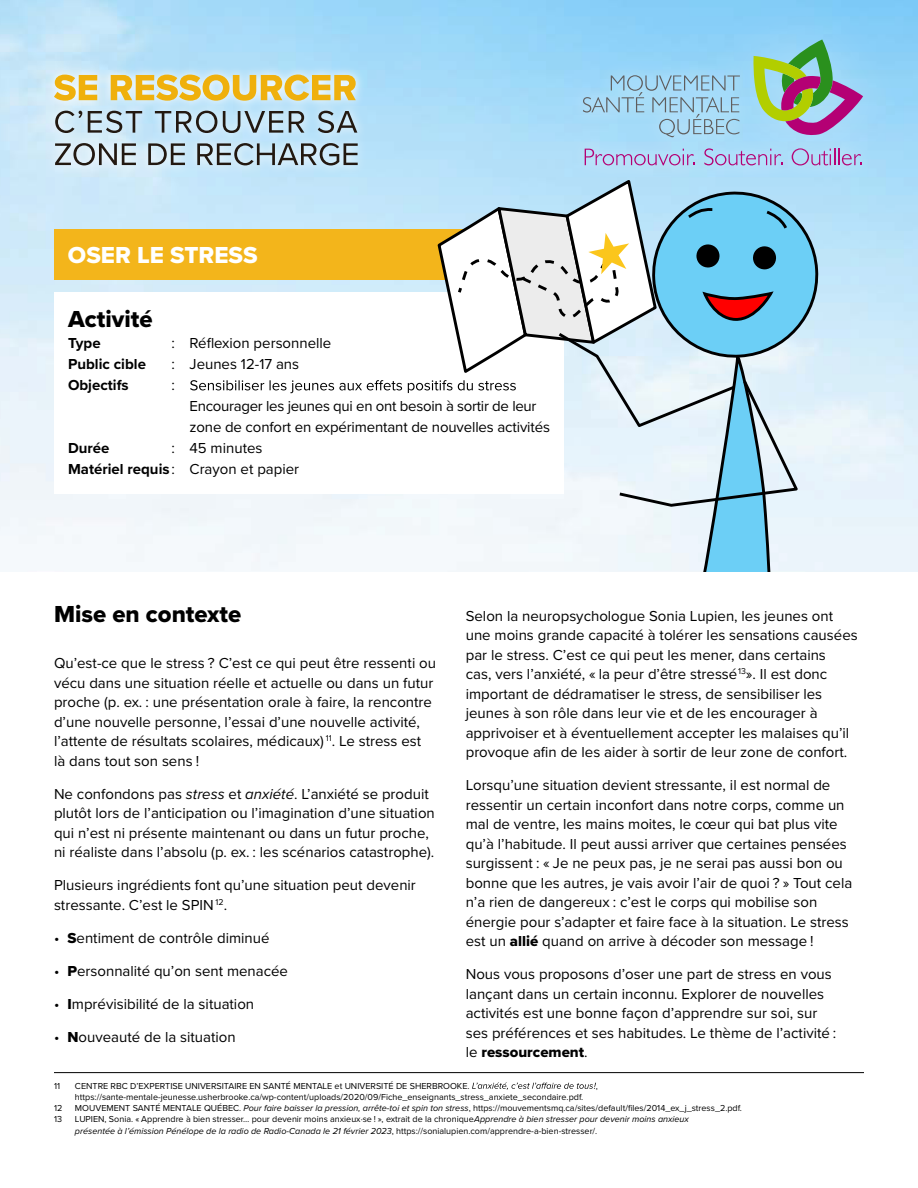
<style>
.page{position:relative;width:918px;height:1188px;background:#fff}
.page>*{position:absolute;margin:0;border:0;box-sizing:border-box;transform-origin:0 0}
.t1{font:24px "Proxima Nova Extrabld";color:#000}
.t2{font:24px "Proxima Nova Extrabld";color:#fff}
.t3{font:15px/19.5px "Proxima Nova";color:#000}
.t4{font:700 15px "Proxima Nova";color:#000}
.t5{font:15px "Proxima Nova Extrabld";color:#000}
.t6{font:9px/11.2px "Proxima Nova";color:#000}
.s1{font-weight:700}
.s2{font-style:italic}
.s3{font-family:"Proxima Nova Extrabld"}
.s4{font-family:"Proxima Nova"}
</style>
<div class="page">
<hr style="left:54px;top:1072px;width:810px;height:1px;background:#000">
<svg style="left:472px;top:1082px;width:124px;height:8px"></svg>
<div style="left:54px;top:229px;width:510px;height:51px;background:#f3b51b"></div>
<svg style="left:190px;top:177px;width:629px;height:394px"></svg>
<img style="left:40px;top:61px;width:331px;height:118px">
<svg style="left:54px;top:75px;width:43px;height:26px"></svg>
<svg style="left:111px;top:75px;width:245px;height:26px"></svg>
<svg style="left:55px;top:111px;width:27px;height:22px"></svg>
<svg style="left:88px;top:111px;width:54px;height:22px"></svg>
<svg style="left:155px;top:111px;width:62px;height:22px"></svg>
<svg style="left:223px;top:111px;width:60px;height:22px"></svg>
<svg style="left:289px;top:111px;width:15px;height:22px"></svg>
<svg style="left:318px;top:111px;width:39px;height:22px"></svg>
<svg style="left:55px;top:143px;width:81px;height:22px"></svg>
<svg style="left:148px;top:143px;width:37px;height:22px"></svg>
<svg style="left:197px;top:143px;width:161px;height:22px"></svg>
<img style="left:560px;top:53px;width:121px;height:135px">
<svg style="left:583px;top:75px;width:98px;height:62px"></svg>
<svg style="left:585px;top:149px;width:96px;height:16px"></svg>
<img style="left:681px;top:0;width:237px;height:207px">
<svg style="left:753px;top:39px;width:110px;height:97px"></svg>
<h1 class="t2" style="left:68px;top:245px;width:191px">OSER LE STRESS</h1>
<h1 class="t1" style="left:68px;top:309px;width:86px">Activité</h1>
<p class="t4" style="left:68px;top:337px;width:34px">Type</p>
<p class="t3" style="left:172px;top:334px;width:161px">: Réflexion personnelle</p>
<p class="t4" style="left:68px;top:358px;width:79px">Public cible</p>
<p class="t3" style="left:172px;top:355px;width:129px">: Jeunes 12-17 ans</p>
<p class="t4" style="left:68px;top:379px;width:62px">Objectifs</p>
<p class="t3" style="left:172px;top:376px;width:5px">:</p>
<p class="t3" style="left:190px;top:396px;width:362px;line-height:21px">Encourager les jeunes qui en ont besoin à sortir de leur zone de confort en expérimentant de nouvelles activités</p>
<p class="t4" style="left:68px;top:442px;width:43px">Durée</p>
<p class="t3" style="left:68px;top:438px;width:233px;line-height:21px;text-indent:103px">: 45 minutes<br><span class="s1">Matériel requis</span> : Crayon et papier</p>
<h1 class="t1" style="left:54px;top:604px;width:189px">Mise en contexte</h1>
<p class="t3" style="left:54px;top:653px;width:384px">Qu’est-ce que le stress ? C’est ce qui peut être ressenti ou vécu dans une situation réelle et actuelle ou dans un futur proche (p. ex. : une présentation orale à faire, la rencontre d’une nouvelle personne, l’essai d’une nouvelle activité, l’attente de résultats scolaires, médicaux) <sup>11</sup>. Le stress est là dans tout son sens !</p>
<p class="t3" style="left:54px;top:784px;width:382px">Ne confondons pas <span class="s2">stress</span> et <span class="s2">anxiété</span>. L’anxiété se produit plutôt lors de l’anticipation ou l’imagination d’une situation qui n’est ni présente maintenant ou dans un futur proche, ni réaliste dans l’absolu (p. ex. : les scénarios catastrophe).</p>
<p class="t3" style="left:54px;top:875px;width:363px">Plusieurs ingrédients font qu’une situation peut devenir stressante. C’est le SPIN <sup>12</sup>.</p>
<p class="t3" style="left:54px;top:928px;width:217px">• <span class="s3">S</span>entiment de contrôle diminué</p>
<p class="t3" style="left:54px;top:961px;width:236px">• <span class="s3">P</span>ersonnalité qu’on sent menacée</p>
<p class="t3" style="left:54px;top:994px;width:202px">• <span class="s3">I</span>mprévisibilité de la situation</p>
<p class="t3" style="left:54px;top:1027px;width:183px">• <span class="s3">N</span>ouveauté de la situation</p>
<p class="t3" style="left:466px;top:606px;width:394px">Selon la neuropsychologue Sonia Lupien, les jeunes ont une moins grande capacité à tolérer les sensations causées par le stress. C’est ce qui peut les mener, dans certains<br>cas, vers l’anxiété, « la peur d’être stressé <sup>13</sup>». Il est donc important de dédramatiser le stress, de sensibiliser les jeunes à son rôle dans leur vie et de les encourager à apprivoiser et à éventuellement accepter les malaises qu’il provoque afin de les aider à sortir de leur zone de confort.</p>
<p class="t3" style="left:466px;top:776px;width:388px">Lorsqu’une situation devient stressante, il est normal de ressentir un certain inconfort dans notre corps, comme un mal de ventre, les mains moites, le cœur qui bat plus vite qu’à l’habitude. Il peut aussi arriver que certaines pensées surgissent : « Je ne peux pas, je ne serai pas aussi bon ou bonne que les autres, je vais avoir l’air de quoi ? » Tout cela n’a rien de dangereux : c’est le corps qui mobilise son énergie pour s’adapter et faire face à la situation. Le stress est un <span class="s3">allié</span> quand on arrive à décoder son message !</p>
<p class="t3" style="left:466px;top:965px;width:372px">Nous vous proposons d’oser une part de stress en vous lançant dans un certain inconnu. Explorer de nouvelles activités est une bonne façon d’apprendre sur soi, sur ses préférences et ses habitudes. Le thème de l’activité :</p>
<p class="t5" style="left:466px;top:1046px;width:123px"><span class="s4">le</span> ressourcement<span class="s4">.</span></p>
<p class="t6" style="left:54px;top:1080px;width:8px">11</p>
<p class="t6" style="left:75px;top:1080px;width:396px">CENTRE RBC D’EXPERTISE UNIVERSITAIRE EN SANTÉ MENTALE et UNIVERSITÉ DE SHERBROOKE.</p>
<p class="t6" style="left:596px;top:1080px;width:4px">,</p>
<p class="t6" style="left:75px;top:1091px;width:510px">https://sante-mentale-jeunesse.usherbrooke.ca/wp-content/uploads/2020/09/Fiche_enseignants_stress_anxiete_secondaire.pdf.</p>
<p class="t6" style="left:54px;top:1103px;width:10px">12</p>
<p class="t6" style="left:75px;top:1103px;width:669px">MOUVEMENT SANTÉ MENTALE QUÉBEC. <span class="s2">Pour faire baisser la pression, arrête-toi et spin ton stress</span>, https://mouvementsmq.ca/sites/default/files/2014_ex_j_stress_2.pdf.</p>
<p class="t6" style="left:54px;top:1114px;width:10px">13</p>
<p class="t6" style="left:75px;top:1114px;width:615px">LUPIEN, Sonia. « Apprendre à bien stresser… pour devenir moins anxieux·se ! », extrait de la chronique <span class="s2">Apprendre à bien stresser pour devenir moins anxieux présentée à l’émission Pénélope de la radio de Radio-Canada le 21 février 2023</span>, https://sonialupien.com/apprendre-a-bien-stresser/.</p>
</div>
